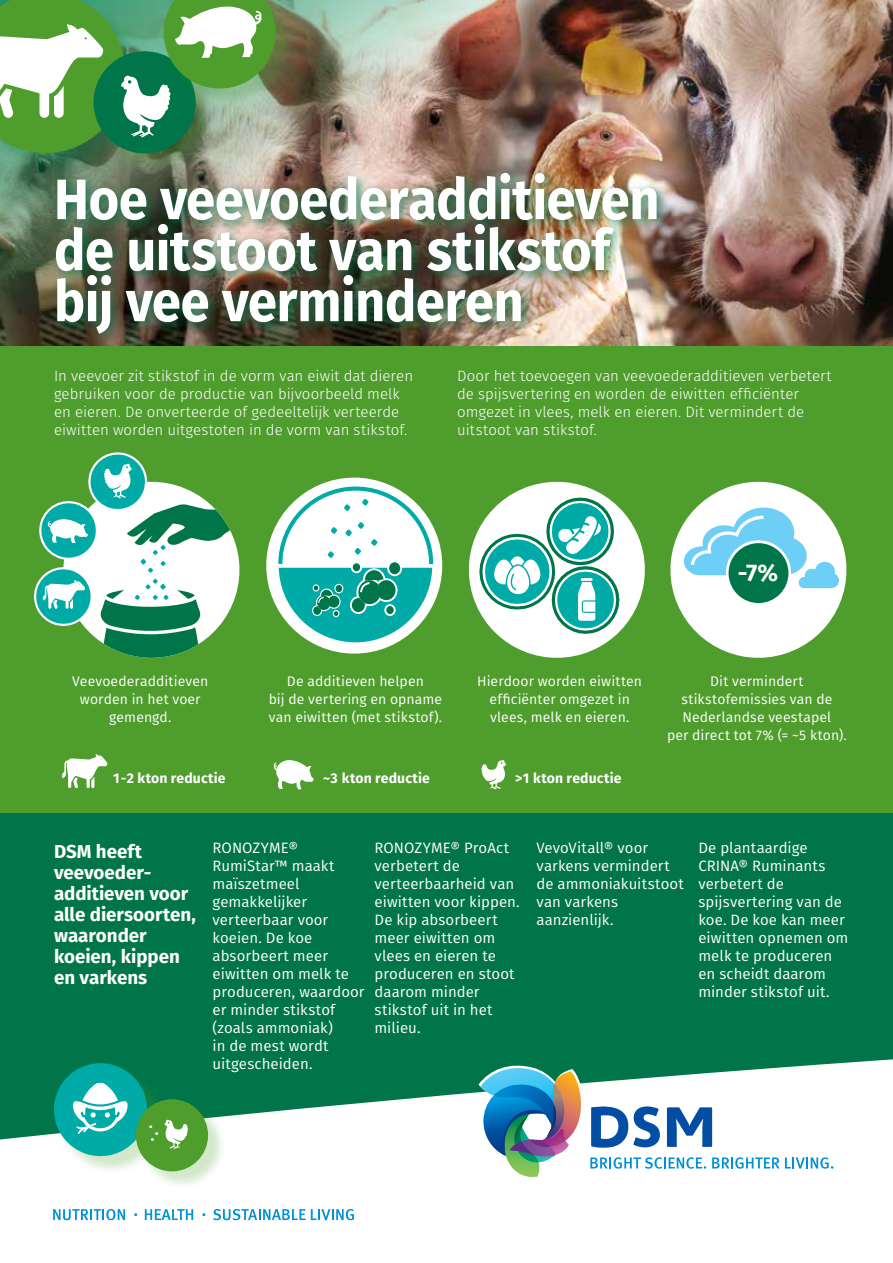
<style>
.page{position:relative;width:893px;height:1263px;background:#fff}
.page>*{position:absolute;margin:0;border:0;box-sizing:border-box;transform-origin:0 0}
.t1{font:700 57px/51px "Fira Sans";letter-spacing:-.01em;color:#fff;scale:.92 1}
.t2{font:700 24px "Fira Sans";color:#fff}
.t3{font:700 18.75px/21px "Fira Sans";color:#fff}
.t4{font:15px/18px "Fira Sans";letter-spacing:.005em;color:#fff}
.t5{font:300 15px/18px "Fira Sans";letter-spacing:.005em;color:#fff}
.t6{font:13.95px/18px "Fira Sans";letter-spacing:.005em;color:#fff;text-align:center}
.t7{font:700 13.95px "Fira Sans";letter-spacing:.01em;color:#fff}
</style>
<div class="page">
<img style="left:510px;top:0;width:383px;height:346px">
<img style="left:0;top:0;width:510px;height:363px">
<div style="left:0;top:0;width:144px;height:172px;background:#007549;opacity:.25"></div>
<div style="left:1px;top:346px;width:892px;height:473px;background:#4e9d2d"></div>
<div style="left:1px;top:813px;width:892px;height:356px;background:#007549"></div>
<svg style="left:0;top:1055px;width:893px;height:166px;fill:#fff"></svg>
<svg style="left:479px;top:1061px;width:354px;height:122px"></svg>
<svg style="left:53px;top:1209px;width:72px;height:11px"></svg>
<svg style="left:145px;top:1209px;width:48px;height:11px"></svg>
<svg style="left:213px;top:1209px;width:141px;height:11px"></svg>
<div style="left:50px;top:167px;width:620px;height:179px;background:#007549;opacity:.75"></div>
<svg style="left:481px;top:760px;width:25px;height:29px"></svg>
<svg style="left:274px;top:760px;width:40px;height:29px"></svg>
<svg style="left:62px;top:754px;width:45px;height:34px"></svg>
<div style="left:56px;top:1065px;width:109px;height:109px;background:#4e9d2d;opacity:.25"></div>
<div style="left:54px;top:1063px;width:93px;height:93px;background:#00aaa6;border-radius:50%"></div>
<div style="left:138px;top:1101px;width:89px;height:89px;background:#4e9d2d;opacity:.25"></div>
<div style="left:136px;top:1099px;width:72px;height:72px;background:#4e9d2d;border-radius:50%"></div>
<svg style="left:149px;top:1125px;width:9px;height:16px"></svg>
<svg style="left:72px;top:1083px;width:56px;height:51px"></svg>
<svg style="left:164px;top:1119px;width:24px;height:30px"></svg>
<div style="left:266px;top:478px;width:176px;height:176px;background:#fff;border-radius:50%"></div>
<svg style="left:34px;top:452px;width:206px;height:206px"></svg>
<svg style="left:272px;top:484px;width:167px;height:165px"></svg>
<svg style="left:468px;top:481px;width:378px;height:177px"></svg>
<div style="left:728px;top:543px;width:60px;height:60px;background:#007549;border-radius:50%"></div>
<div style="left:96px;top:54px;width:118px;height:118px;background:#4e9d2d;opacity:.25"></div>
<div style="left:166px;top:0;width:128px;height:107px;background:#4e9d2d;opacity:.25"></div>
<svg style="left:0;top:0;width:276px;height:153px"></svg>
<h1 class="t1" style="left:54px;top:170px;width:660px">Hoe veevoederadditieven de uitstoot van stikstof bij vee verminderen</h1>
<p class="t5" style="left:54px;top:367px;width:361px">In veevoer zit stikstof in de vorm van eiwit dat dieren gebruiken voor de productie van bijvoorbeeld melk en eieren. De onverteerde of gedeeltelijk verteerde eiwitten worden uitgestoten in de vorm van stikstof.</p>
<p class="t5" style="left:457px;top:367px;width:376px">Door het toevoegen van veevoederadditieven verbetert de spijsvertering en worden de eiwitten efficiënter omgezet in vlees, melk en eieren. Dit vermindert de uitstoot van stikstof.</p>
<h2 class="t2" style="left:738px;top:553px;width:42px">-7%</h2>
<p class="t6" style="left:72px;top:672px;width:137px">Veevoederadditieven worden in het voer gemengd.</p>
<p class="t6" style="left:269px;top:672px;width:175px">De additieven helpen<br>bij de vertering en opname van eiwitten (met stikstof).</p>
<p class="t6" style="left:667px;top:672px;width:181px">Dit vermindert stikstofemissies van de<br>Nederlandse veestapel<br>per direct tot 7% (= ~5 kton).</p>
<p class="t6" style="left:477px;top:672px;width:166px">Hierdoor worden eiwitten efficiënter omgezet in vlees, melk en eieren.</p>
<p class="t7" style="left:113px;top:766px;width:114px">1-2 kton reductie</p>
<p class="t7" style="left:323px;top:766px;width:108px">~3 kton reductie</p>
<p class="t7" style="left:515px;top:766px;width:108px">&gt;1 kton reductie</p>
<p class="t3" style="left:54px;top:840px;width:144px">DSM heeft veevoeder&shy;additieven voor alle diersoorten, waaronder koeien, kippen en varkens</p>
<p class="t4" style="left:213px;top:839px;width:154px">RONOZYME®<br>RumiStar™ maakt maïszetmeel gemakkelijker verteerbaar voor koeien. De koe absorbeert meer eiwitten om melk te produceren, waardoor er minder stikstof (zoals ammoniak)<br>in de mest wordt uitgescheiden.</p>
<p class="t4" style="left:375px;top:839px;width:147px">RONOZYME® ProAct verbetert de verteerbaarheid van eiwitten voor kippen.<br>De kip absorbeert meer eiwitten om vlees en eieren te produceren en stoot daarom minder stikstof uit in het milieu.</p>
<p class="t4" style="left:536px;top:839px;width:149px">VevoVitall® voor varkens vermindert de ammoniakuitstoot van varkens aanzienlijk.</p>
<p class="t4" style="left:698px;top:839px;width:152px">De plantaardige<br>CRINA® Ruminants verbetert de spijsvertering van de koe. De koe kan meer eiwitten opnemen om melk te produceren en scheidt daarom minder stikstof uit.</p>
</div>
